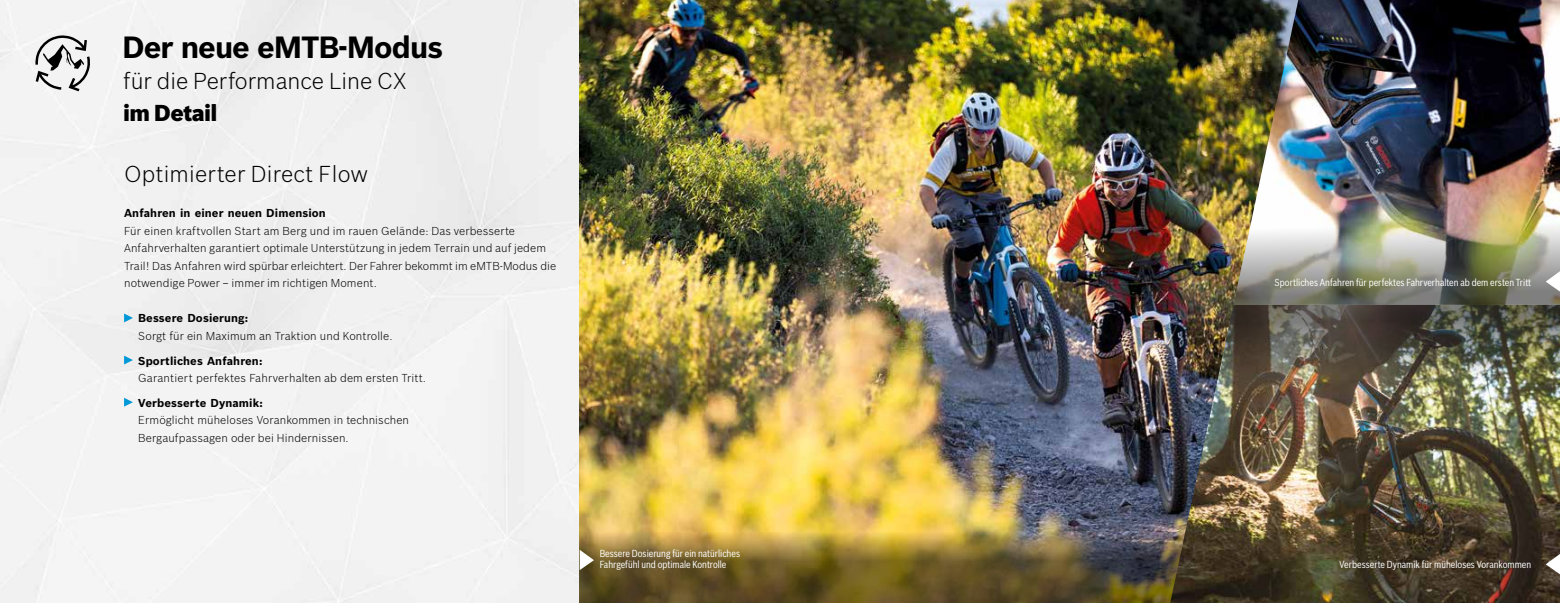
<style>
.page{position:relative;width:1560px;height:603px;background:#fff}
.page>*{position:absolute;margin:0;border:0;box-sizing:border-box;transform-origin:0 0}
.t1{font:700 30px "Bosch Sans";letter-spacing:-.03em;color:#000}
.t2{font:300 22.5px "Bosch Sans";color:#000}
.t3{font:900 22.5px "Bosch Sans";letter-spacing:-.03em;color:#000}
.t4{font:300 11.25px/17.5px "Bosch Sans";letter-spacing:.01em;color:#000}
.t5{font:700 11.25px "Bosch Sans";letter-spacing:.01em;color:#000}
.t6{font:10px/11.2px "Bosch Sans Cond";color:#fff}
</style>
<div class="page">
<img style="left:579px;top:0;width:201px;height:602px">
<svg style="left:35px;top:35px;width:55px;height:56px"></svg>
<svg style="left:124px;top:313px;width:9px;height:9px"></svg>
<svg style="left:124px;top:355px;width:9px;height:9px"></svg>
<svg style="left:124px;top:397px;width:9px;height:9px"></svg>
<svg style="left:579px;top:549px;width:15px;height:21px"></svg>
<img style="left:780px;top:0;width:453px;height:602px">
<img style="left:1167px;top:302px;width:392px;height:300px">
<img style="left:1233px;top:0;width:326px;height:132px">
<img style="left:1233px;top:132px;width:326px;height:172px">
<svg style="left:1545px;top:271px;width:14px;height:20px"></svg>
<svg style="left:1545px;top:553px;width:14px;height:21px"></svg>
<h1 class="t1" style="left:122px;top:25px;width:322px">Der neue eMTB-Modus</h1>
<h2 class="t2" style="left:123px;top:65px;width:285px">für die Performance Line CX</h2>
<h2 class="t3" style="left:123px;top:95px;width:96px">im Detail</h2>
<h2 class="t2" style="left:124px;top:158px;width:245px">Optimierter Direct Flow</h2>
<p class="t5" style="left:124px;top:204px;width:203px">Anfahren in einer neuen Dimension</p>
<p class="t4" style="left:124px;top:221px;width:433px">Für einen kraftvollen Start am Berg und im rauen Gelände: Das verbesserte Anfahrverhalten garantiert optimale Unterstützung in jedem Terrain und auf jedem Trail! Das Anfahren wird spürbar erleichtert. Der Fahrer bekommt im eMTB-Modus die notwendige Power – immer im richtigen Moment.</p>
<p class="t5" style="left:138px;top:309px;width:111px">Bessere Dosierung:</p>
<p class="t4" style="left:138px;top:326px;width:256px">Sorgt für ein Maximum an Traktion und Kontrolle.</p>
<p class="t5" style="left:138px;top:352px;width:126px">Sportliches Anfahren:</p>
<p class="t4" style="left:138px;top:368px;width:289px">Garantiert perfektes Fahrverhalten ab dem ersten Tritt.</p>
<p class="t5" style="left:138px;top:394px;width:126px">Verbesserte Dynamik:</p>
<p class="t4" style="left:138px;top:410px;width:272px">Ermöglicht müheloses Vorankommen in technischen<br>Bergaufpassagen oder bei Hindernissen.</p>
<p class="t6" style="left:599px;top:546px;width:142px">Bessere Dosierung für ein natürliches<br>Fahrgefühl und optimale Kontrolle</p>
<p class="t6" style="left:1274px;top:276px;width:258px">Sportliches Anfahren für perfektes Fahrverhalten ab dem ersten Tritt</p>
<p class="t6" style="left:1339px;top:557px;width:193px">Verbesserte Dynamik für müheloses Vorankommen</p>
</div>
